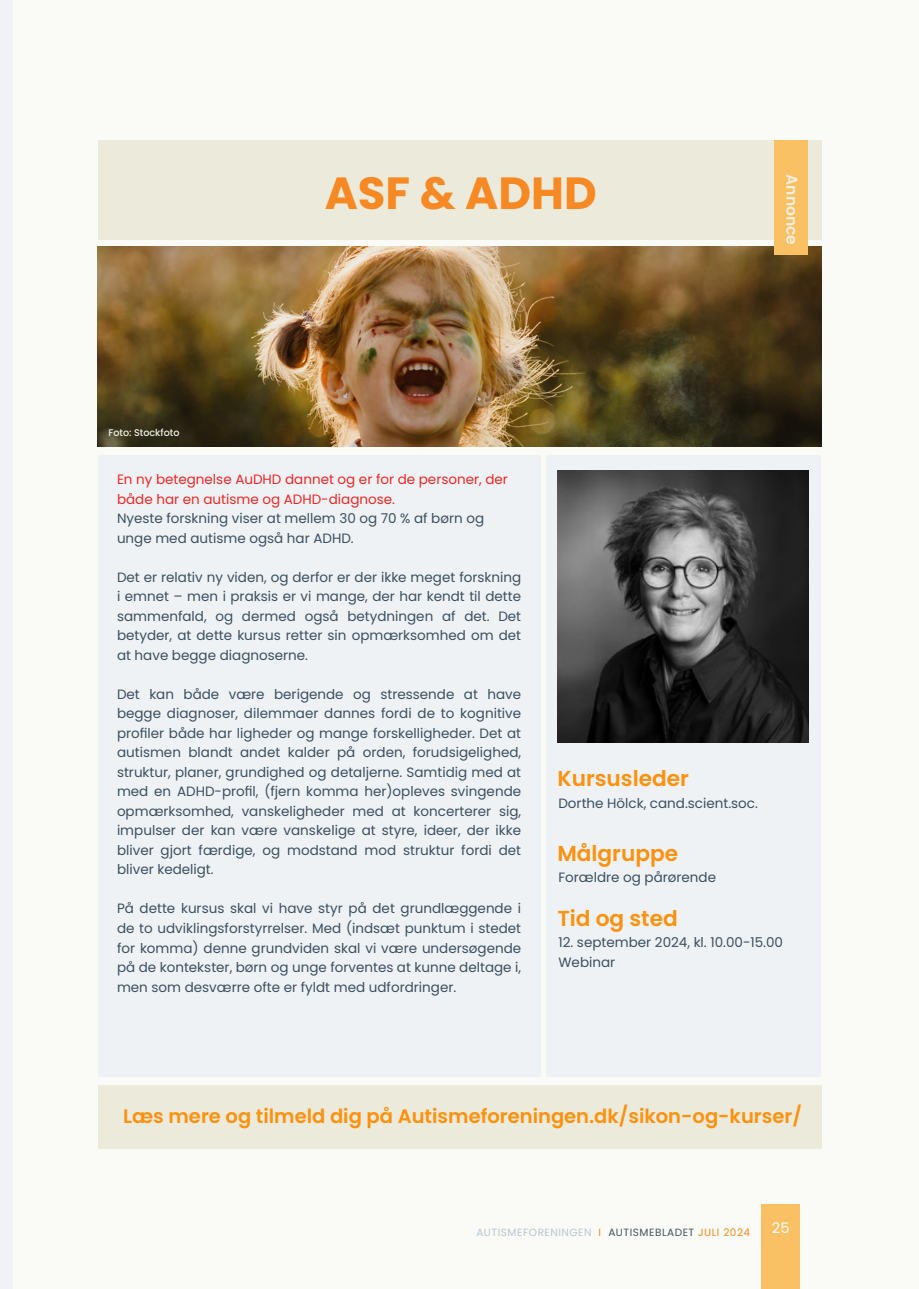
<style>
.page{position:relative;width:919px;height:1289px;background:#fff}
.page>*{position:absolute;margin:0;border:0;box-sizing:border-box;transform-origin:0 0}
.t1{font:700 45px "Poppins";color:#f68923}
.t2{font:600 21.6px "Poppins";color:#fe910d}
.t3{font:600 19.5px "Poppins";color:#fe910d}
.t4{font:600 15.45px "Poppins";color:#f1f0e4}
.t5{font:14.55px "Poppins";color:#fff}
.t6{font:13.5px/19.5px "Poppins";color:#3c4f60;text-align:justify}
.t7{font:13.5px/19.5px "Poppins";color:#ee2727}
.t8{font:10.5px "Poppins";letter-spacing:.05em;color:#b7c6d2}
.t9{font:500 9.75px "Poppins";color:#f1f0e4}
.s1{color:#f68b1f}
.s2{color:#425563}
</style>
<div class="page">
<div style="left:11px;top:0;width:907px;height:1288px;background:#fafaf6"></div>
<div style="left:0;top:0;width:13px;height:1288px;background:#f1f2f6"></div>
<div style="left:98px;top:140px;width:723px;height:100px;background:#eceada"></div>
<div style="left:98px;top:1084px;width:723px;height:64px;background:#eceada"></div>
<img style="left:98px;top:247px;width:723px;height:199px">
<div style="left:98px;top:455px;width:442px;height:621px;background:#eef2f4"></div>
<div style="left:546px;top:455px;width:275px;height:621px;background:#eef2f4"></div>
<img style="left:557px;top:470px;width:251px;height:272px">
<div style="left:774px;top:140px;width:34px;height:115px;background:#f9c164"></div>
<div style="left:761px;top:1203px;width:38px;height:85px;background:#f9c164"></div>
<p class="t9" style="left:108px;top:426px;width:73px">Foto: Stockfoto</p>
<p class="t1" style="left:325px;top:167px;width:273px">ASF &amp; ADHD</p>
<p class="t4" style="left:800px;top:174px;width:72px;rotate:90deg">Annonce</p>
<p class="t7" style="left:117px;top:470px;width:392px">En ny betegnelse AuDHD dannet og er for de personer, der både har en autisme og ADHD-diagnose.</p>
<p class="t6" style="left:117px;top:509px;width:368px">Nyeste forskning viser at mellem 30 og 70 % af børn og unge med autisme også har ADHD.</p>
<p class="t6" style="left:117px;top:567px;width:405px">Det er relativ ny viden, og derfor er der ikke meget forskning i emnet – men i praksis er vi mange, der har kendt til dette sammenfald, og dermed også betydningen af det. Det betyder, at dette kursus retter sin opmærksomhed om det at have begge diagnoserne.</p>
<p class="t6" style="left:117px;top:684px;width:405px">Det kan både være berigende og stressende at have begge diagnoser, dilemmaer dannes fordi de to kognitive profiler både har ligheder og mange forskelligheder. Det at autismen blandt andet kalder på orden, forudsigelighed, struktur, planer, grundighed og detaljerne. Samtidig med at med en ADHD-profil, (fjern komma her)opleves svingende opmærksomhed, vanskeligheder med at koncerterer sig, impulser der kan være vanskelige at styre, ideer, der ikke bliver gjort færdige, og modstand mod struktur fordi det bliver kedeligt.</p>
<p class="t6" style="left:117px;top:899px;width:405px">På dette kursus skal vi have styr på det grundlæggende i de to udviklingsforstyrrelser. Med (indsæt punktum i stedet for komma) denne grundviden skal vi være undersøgende på de kontekster, børn og unge forventes at kunne deltage i, men som desværre ofte er fyldt med udfordringer.</p>
<p class="t2" style="left:557px;top:766px;width:133px">Kursusleder</p>
<p class="t6" style="left:558px;top:793px;width:201px">Dorthe Hölck, cand.scient.soc.</p>
<p class="t2" style="left:557px;top:841px;width:122px">Målgruppe</p>
<p class="t6" style="left:558px;top:867px;width:159px">Forældre og pårørende</p>
<p class="t2" style="left:557px;top:906px;width:122px">Tid og sted</p>
<p class="t6" style="left:558px;top:933px;width:226px">12. september 2024, kl. 10.00-15.00</p>
<p class="t6" style="left:558px;top:952px;width:58px">Webinar</p>
<p class="t3" style="left:123px;top:1104px;width:680px">Læs mere og tilmeld dig på Autismeforeningen.dk/sikon-og-kurser/</p>
<p class="t8" style="left:476px;top:1226px;width:275px">AUTISMEFORENINGEN <span class="s1">I</span> <span class="s2">AUTISMEBLADET</span> <span class="s1">JULI 2024</span></p>
<p class="t5" style="left:771px;top:1219px;width:19px">25</p>
</div>
